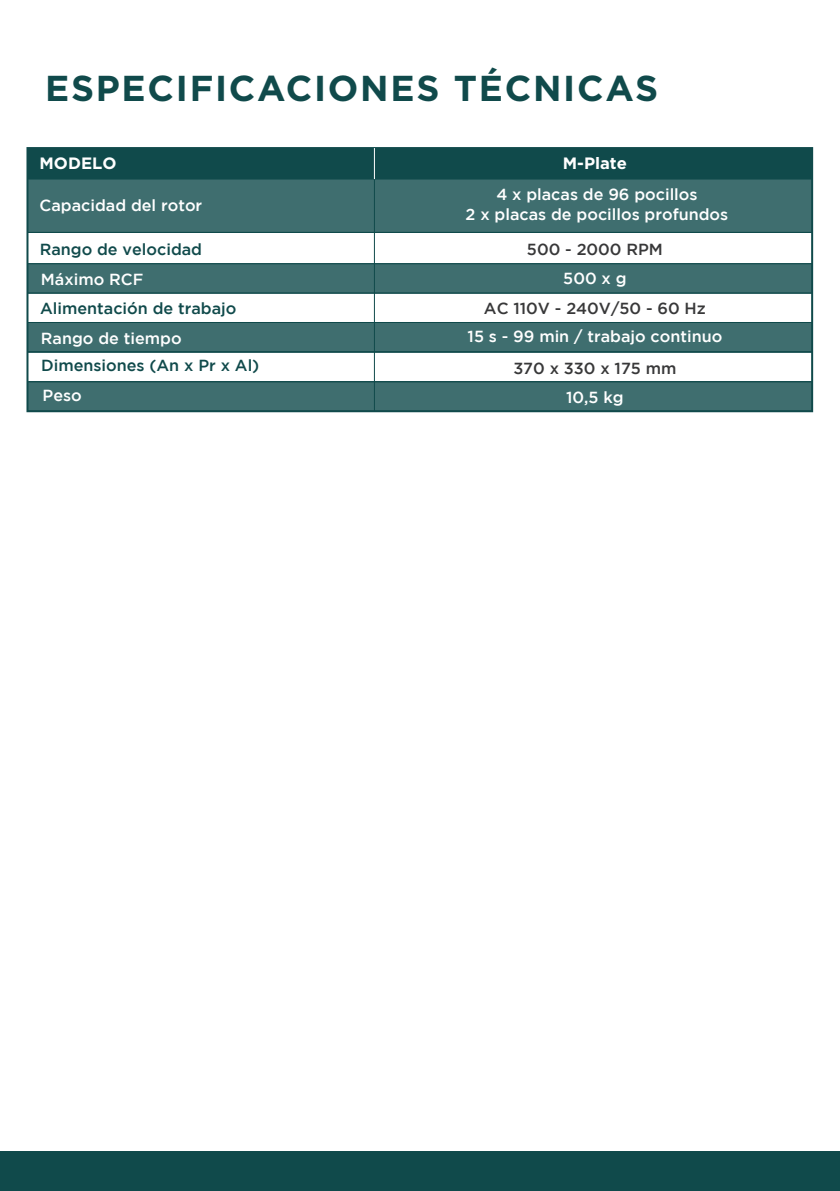
<style>
.page{position:relative;width:840px;height:1191px;background:#fff}
.page>*{position:absolute;margin:0;border:0;box-sizing:border-box;transform-origin:0 0}
.t1{font:700 36px "Gotham";letter-spacing:.05em;color:#104a4b}
.t2{font:700 16.4px "Gotham";color:#fff}
.t3{font:500 16px/19.2px "Gotham";color:#fff;text-align:center}
.t4{font:500 16px "Gotham";color:#104a4b}
.t5{font:500 16px "Gotham";color:#383839}
</style>
<div class="page">
<div style="left:27px;top:382px;width:784px;height:29px;background:#3f6e6f"></div>
<div style="left:27px;top:264px;width:784px;height:29px;background:#3f6e6f"></div>
<div style="left:28px;top:179px;width:783px;height:53px;background:#3f6e6f"></div>
<div style="left:0;top:1152px;width:839px;height:39px;background:#104a4b"></div>
<hr style="left:28px;top:263px;width:783px;height:1px;background:#104a4b">
<hr style="left:28px;top:232px;width:783px;height:1px;background:#104a4b">
<hr style="left:28px;top:352px;width:783px;height:1px;background:#104a4b">
<hr style="left:27px;top:293px;width:784px;height:1px;background:#104a4b">
<hr style="left:374px;top:179px;width:1px;height:232px;background:#104a4b">
<div style="left:28px;top:148px;width:783px;height:31px;background:#104a4b"></div>
<div style="left:26px;top:147px;width:786px;height:265px;border:2px solid #104a4b"></div>
<div style="left:27px;top:322px;width:784px;height:30px;background:#3f6e6f"></div>
<hr style="left:28px;top:322px;width:783px;height:1px;background:#104a4b">
<hr style="left:27px;top:351px;width:784px;height:1px;background:#104a4b">
<hr style="left:28px;top:381px;width:783px;height:1px;background:#104a4b">
<hr style="left:27px;top:411px;width:784px;height:1px;background:#104a4b">
<hr style="left:374px;top:148px;width:1px;height:31px;background:#fff">
<h1 class="t1" style="left:45px;top:67px;width:614px">ESPECIFICACIONES TÉCNICAS</h1>
<p class="t2" style="left:40px;top:154px;width:78px">MODELO</p>
<p class="t2" style="left:562px;top:154px;width:66px">M-Plate</p>
<p class="t3" style="left:40px;top:195px;width:164px">Capacidad del rotor</p>
<p class="t3" style="left:465px;top:185px;width:264px">4 x placas de 96 pocillos<br>2 x placas de pocillos profundos</p>
<p class="t5" style="left:526px;top:240px;width:137px">500 - 2000 RPM</p>
<p class="t4" style="left:40px;top:240px;width:164px">Rango de velocidad</p>
<p class="t3" style="left:41px;top:269px;width:104px">Máximo RCF</p>
<p class="t4" style="left:40px;top:299px;width:198px">Alimentación de trabajo</p>
<p class="t3" style="left:563px;top:268px;width:65px">500 x g</p>
<p class="t5" style="left:483px;top:299px;width:223px">AC 110V - 240V/50 - 60 Hz</p>
<p class="t3" style="left:41px;top:328px;width:142px">Rango de tiempo</p>
<p class="t3" style="left:467px;top:327px;width:256px">15 s - 99 min / trabajo continuo</p>
<p class="t4" style="left:41px;top:356px;width:220px">Dimensiones (An x Pr x Al)</p>
<p class="t3" style="left:43px;top:385px;width:41px">Peso</p>
<p class="t5" style="left:513px;top:359px;width:164px">370 x 330 x 175 mm</p>
<p class="t3" style="left:566px;top:387px;width:59px">10,5 kg</p>
</div>
